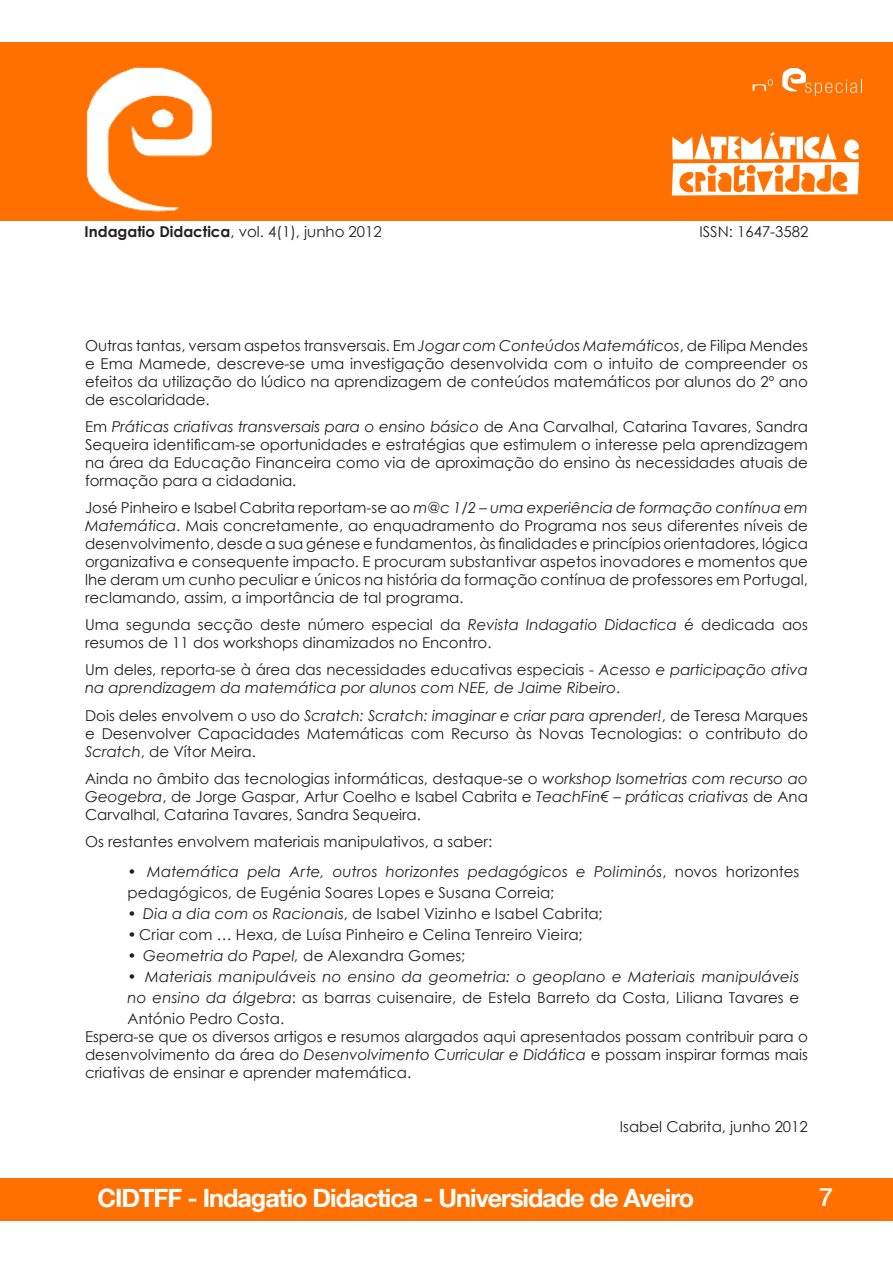
<style>
.page{position:relative;width:893px;height:1263px;background:#fff}
.page>*{position:absolute;margin:0;border:0;box-sizing:border-box;transform-origin:0 0}
.t1{font:700 25.2px "Helvetica Neue LT Com";letter-spacing:-.04em;color:#fff}
.t2{font:500 25.2px "Helvetica Neue LT Com";color:#fff}
.t3{font:15px/18px "Century Gothic";color:#231f20;text-align:justify}
.t4{font:italic 15px/21px "Century Gothic";color:#231f20}
.s1{font-weight:700}
.s2{font-style:italic}
.s3{font-style:normal}
</style>
<div class="page">
<div style="left:0;top:1178px;width:893px;height:42px;background:#ff7000"></div>
<div style="left:0;top:43px;width:893px;height:178px;background:#ff7000"></div>
<img style="left:86px;top:67px;width:126px;height:145px">
<svg style="left:782px;top:68px;width:80px;height:28px"></svg>
<svg style="left:753px;top:79px;width:20px;height:12px"></svg>
<svg style="left:672px;top:132px;width:187px;height:64px"></svg>
<p class="t3" style="left:85px;top:222px;width:299px"><span class="s1">Indagatio Didactica</span>, vol. 4(1), junho 2012</p>
<p class="t3" style="left:699px;top:222px;width:111px">ISSN: 1647-3582</p>
<p class="t3" style="left:85px;top:337px;width:724px">Outras tantas, versam aspetos transversais. Em <span class="s2">Jogar com Conteúdos Matemáticos</span>, de Filipa Mendes e Ema Mamede, descreve-se uma investigação desenvolvida com o intuito de compreender os efeitos da utilização do lúdico na aprendizagem de conteúdos matemáticos por alunos do 2º ano de escolaridade.</p>
<p class="t3" style="left:85px;top:418px;width:724px">Em <span class="s2">Práticas criativas transversais para o ensino básico</span> de Ana Carvalhal, Catarina Tavares, Sandra Sequeira identificam-se oportunidades e estratégias que estimulem o interesse pela aprendizagem na área da Educação Financeira como via de aproximação do ensino às necessidades atuais de formação para a cidadania.</p>
<p class="t3" style="left:85px;top:499px;width:724px">José Pinheiro e Isabel Cabrita reportam-se ao <span class="s2">m@c 1/2 – uma experiência de formação contínua em Matemática</span>. Mais concretamente, ao enquadramento do Programa nos seus diferentes níveis de desenvolvimento, desde a sua génese e fundamentos, às finalidades e princípios orientadores, lógica organizativa e consequente impacto. E procuram substantivar aspetos inovadores e momentos que lhe deram um cunho peculiar e únicos na história da formação contínua de professores em Portugal, reclamando, assim, a importância de tal programa.</p>
<p class="t3" style="left:85px;top:616px;width:724px">Uma segunda secção deste número especial da <span class="s2">Revista Indagatio Didactica</span> é dedicada aos resumos de 11 dos workshops dinamizados no Encontro.</p>
<p class="t4" style="left:85px;top:661px;width:724px;line-height:18px"><span class="s3">Um deles, reporta-se à área das necessidades educativas especiais -</span> Acesso e participação ativa na aprendizagem da matemática por alunos com NEE, de Jaime Ribeiro<span class="s3">.</span></p>
<p class="t3" style="left:85px;top:706px;width:724px">Dois deles envolvem o uso do <span class="s2">Scratch: Scratch: imaginar e criar para aprender!</span>, de Teresa Marques e Desenvolver Capacidades Matemáticas com Recurso às Novas Tecnologias: o contributo do <span class="s2">Scratch</span>, de Vítor Meira.</p>
<p class="t3" style="left:85px;top:769px;width:724px">Ainda no âmbito das tecnologias informáticas, destaque-se o <span class="s2">workshop Isometrias com recurso ao Geogebra</span>, de Jorge Gaspar, Artur Coelho e Isabel Cabrita e <span class="s2">TeachFin€</span> – <span class="s2">práticas criativas</span> de Ana Carvalhal, Catarina Tavares, Sandra Sequeira.</p>
<p class="t3" style="left:85px;top:832px;width:409px">Os restantes envolvem materiais manipulativos, a saber:</p>
<p class="t3" style="left:128px;top:860px;width:673px;line-height:21px">• <span class="s2">Matemática pela Arte, outros horizontes pedagógicos e Poliminós</span>, novos horizontes pedagógicos, de Eugénia Soares Lopes e Susana Correia;</p>
<p class="t3" style="left:128px;top:904px;width:477px">• <span class="s2">Dia a dia com os Racionais</span>, de Isabel Vizinho e Isabel Cabrita;</p>
<p class="t3" style="left:128px;top:925px;width:456px">• Criar com … Hexa, de Luísa Pinheiro e Celina Tenreiro Vieira;</p>
<p class="t3" style="left:128px;top:946px;width:339px">• <span class="s2">Geometria do Papel,</span> de Alexandra Gomes;</p>
<p class="t4" style="left:128px;top:965px;width:673px;text-align:justify"><span class="s3">•</span> Materiais manipuláveis no ensino da geometria: o geoplano e Materiais manipuláveis no ensino da álgebra<span class="s3">: as barras cuisenaire, de Estela Barreto da Costa, Liliana Tavares e António Pedro Costa.</span></p>
<p class="t3" style="left:85px;top:1027px;width:724px">Espera-se que os diversos artigos e resumos alargados aqui apresentados possam contribuir para o desenvolvimento da área do <span class="s2">Desenvolvimento Curricular e Didática</span> e possam inspirar formas mais criativas de ensinar e aprender matemática.</p>
<p class="t3" style="left:620px;top:1117px;width:190px">Isabel Cabrita, junho 2012</p>
<h1 class="t1" style="left:98px;top:1182px;width:598px">CIDTFF - Indagatio Didactica - Universidade de Aveiro</h1>
<h1 class="t2" style="left:819px;top:1181px;width:16px">7</h1>
</div>
